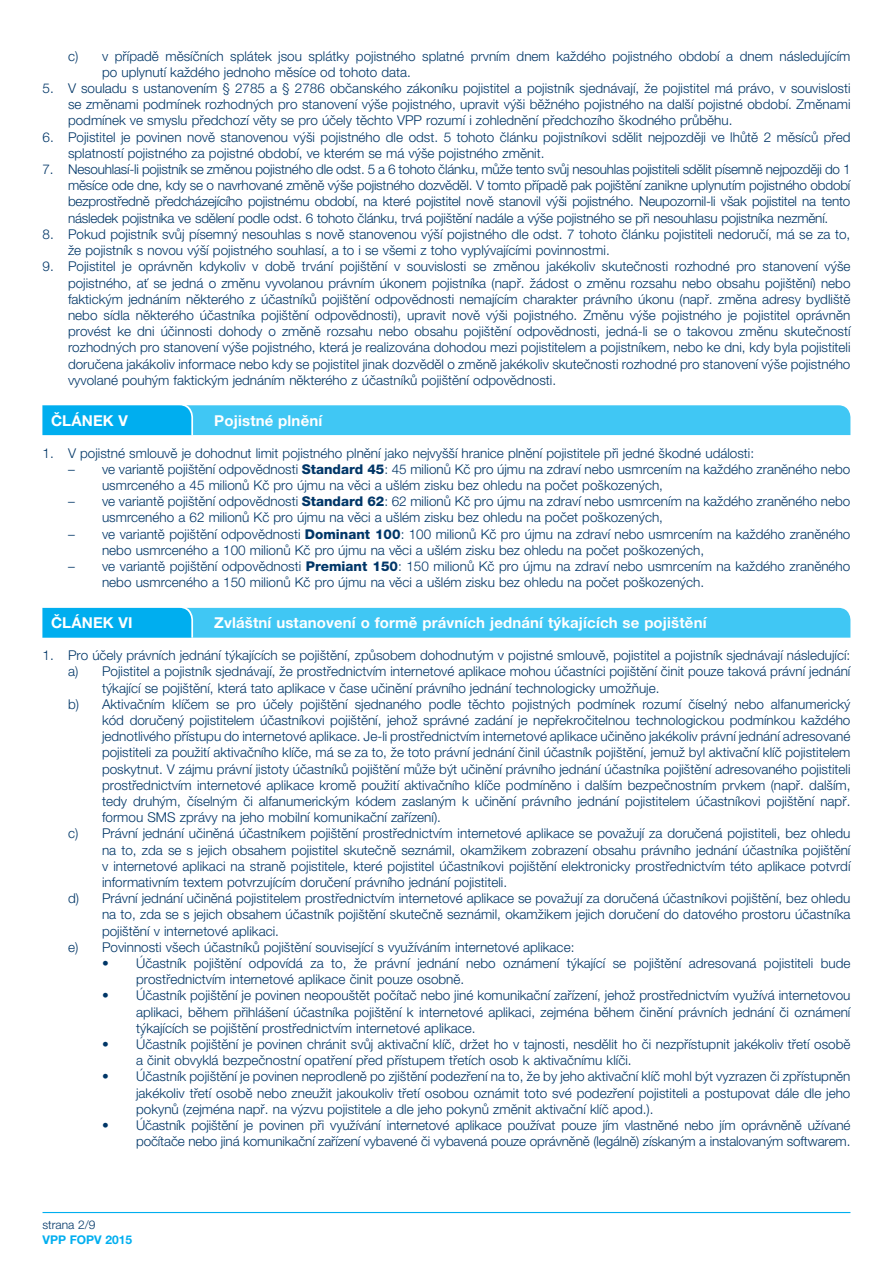
<style>
.page{position:relative;width:893px;height:1263px;background:#fff}
.page>*{position:absolute;margin:0;border:0;box-sizing:border-box;transform-origin:0 0}
.t1{font:700 15px "Helvetica Neue LT Pro";letter-spacing:.01em;color:#fff}
.t2{font:300 13.5px/16.2px "Helvetica Neue LT Pro";color:#003667}
.t3{font:700 12px "Helvetica Neue LT Pro";color:#00aeef}
.t4{font:300 12px "Helvetica Neue LT Pro";color:#003667}
.s1{font-weight:800}
</style>
<div class="page">
<hr style="left:43px;top:1212px;width:807px;height:1px;background:#00aeef">
<svg style="left:43px;top:405px;width:807px;height:30px;background:#36c3f3"></svg>
<svg style="left:43px;top:607px;width:807px;height:31px;background:#3cc4f3"></svg>
<p class="t2" style="left:102px;top:47px;width:750px;text-indent:-34px">c) v případě měsíčních splátek jsou splátky pojistného splatné prvním dnem každého pojistného období a dnem následujícím po uplynutí každého jednoho měsíce od tohoto data.</p>
<p class="t2" style="left:68px;top:80px;width:784px;text-align:justify;text-indent:-26px">5. V souladu s ustanovením § 2785 a § 2786 občanského zákoníku pojistitel a pojistník sjednávají, že pojistitel má právo, v souvislosti se změnami podmínek rozhodných pro stanovení výše pojistného, upravit výši běžného pojistného na další pojistné období. Změnami podmínek ve smyslu předchozí věty se pro účely těchto VPP rozumí i zohlednění předchozího škodného průběhu.</p>
<p class="t2" style="left:68px;top:128px;width:784px;text-indent:-26px">6. Pojistitel je povinen nově stanovenou výši pojistného dle odst. 5 tohoto článku pojistníkovi sdělit nejpozději ve lhůtě 2 měsíců před splatností pojistného za pojistné období, ve kterém se má výše pojistného změnit.</p>
<p class="t2" style="left:68px;top:161px;width:784px;text-align:justify;text-indent:-26px">7. Nesouhlasí-li pojistník se změnou pojistného dle odst. 5 a 6 tohoto článku, může tento svůj nesouhlas pojistiteli sdělit písemně nejpozději do 1 měsíce ode dne, kdy se o navrhované změně výše pojistného dozvěděl. V tomto případě pak pojištění zanikne uplynutím pojistného období bezprostředně předcházejícího pojistnému období, na které pojistitel nově stanovil výši pojistného. Neupozornil-li však pojistitel na tento následek pojistníka ve sdělení podle odst. 6 tohoto článku, trvá pojištění nadále a výše pojistného se při nesouhlasu pojistníka nezmění.</p>
<p class="t2" style="left:68px;top:226px;width:784px;text-indent:-26px">8. Pokud pojistník svůj písemný nesouhlas s nově stanovenou výší pojistného dle odst. 7 tohoto článku pojistiteli nedoručí, má se za to, že pojistník s novou výší pojistného souhlasí, a to i se všemi z toho vyplývajícími povinnostmi.</p>
<p class="t2" style="left:68px;top:258px;width:784px;text-align:justify;text-indent:-26px">9. Pojistitel je oprávněn kdykoliv v době trvání pojištění v souvislosti se změnou jakékoliv skutečnosti rozhodné pro stanovení výše pojistného, ať se jedná o změnu vyvolanou právním úkonem pojistníka (např. žádost o změnu rozsahu nebo obsahu pojištění) nebo faktickým jednáním některého z účastníků pojištění odpovědnosti nemajícím charakter právního úkonu (např. změna adresy bydliště nebo sídla některého účastníka pojištění odpovědnosti), upravit nově výši pojistného. Změnu výše pojistného je pojistitel oprávněn provést ke dni účinnosti dohody o změně rozsahu nebo obsahu pojištění odpovědnosti, jedná-li se o takovou změnu skutečností rozhodných pro stanovení výše pojistného, která je realizována dohodou mezi pojistitelem a pojistníkem, nebo ke dni, kdy byla pojistiteli doručena jakákoliv informace nebo kdy se pojistitel jinak dozvěděl o změně jakékoliv skutečnosti rozhodné pro stanovení výše pojistného vyvolané pouhým faktickým jednáním některého z účastníků pojištění odpovědnosti.</p>
<p class="t1" style="left:51px;top:411px;width:79px">ČLÁNEK V</p>
<p class="t1" style="left:214px;top:411px;width:110px">Pojistné plnění</p>
<p class="t2" style="left:43px;top:444px;width:713px">1. V pojistné smlouvě je dohodnut limit pojistného plnění jako nejvyšší hranice plnění pojistitele při jedné škodné události:</p>
<p class="t2" style="left:102px;top:461px;width:750px;text-indent:-34px">– ve variantě pojištění odpovědnosti <span class="s1">Standard 45</span>: 45 milionů Kč pro újmu na zdraví nebo usmrcením na každého zraněného nebo usmrceného a 45 milionů Kč pro újmu na věci a ušlém zisku bez ohledu na počet poškozených,</p>
<p class="t2" style="left:102px;top:493px;width:750px;text-indent:-34px">– ve variantě pojištění odpovědnosti <span class="s1">Standard 62</span>: 62 milionů Kč pro újmu na zdraví nebo usmrcením na každého zraněného nebo usmrceného a 62 milionů Kč pro újmu na věci a ušlém zisku bez ohledu na počet poškozených,</p>
<p class="t2" style="left:102px;top:525px;width:750px;text-indent:-34px">– ve variantě pojištění odpovědnosti <span class="s1">Dominant 100</span>: 100 milionů Kč pro újmu na zdraví nebo usmrcením na každého zraněného nebo usmrceného a 100 milionů Kč pro újmu na věci a ušlém zisku bez ohledu na počet poškozených,</p>
<p class="t2" style="left:102px;top:558px;width:750px;text-indent:-34px">– ve variantě pojištění odpovědnosti <span class="s1">Premiant 150</span>: 150 milionů Kč pro újmu na zdraví nebo usmrcením na každého zraněného nebo usmrceného a 150 milionů Kč pro újmu na věci a ušlém zisku bez ohledu na počet poškozených.</p>
<p class="t1" style="left:51px;top:613px;width:83px">ČLÁNEK VI</p>
<p class="t1" style="left:214px;top:613px;width:494px">Zvláštní ustanovení o formě právních jednání týkajících se pojištění</p>
<p class="t2" style="left:43px;top:647px;width:809px">1. Pro účely právních jednání týkajících se pojištění, způsobem dohodnutým v pojistné smlouvě, pojistitel a pojistník sjednávají následující:</p>
<p class="t2" style="left:68px;top:663px;width:784px">a) Pojistitel a pojistník sjednávají, že prostřednictvím internetové aplikace mohou účastníci pojištění činit pouze taková právní jednání</p>
<p class="t2" style="left:102px;top:679px;width:556px">týkající se pojištění, která tato aplikace v čase učinění právního jednání technologicky umožňuje.</p>
<p class="t2" style="left:68px;top:696px;width:784px">b) Aktivačním klíčem se pro účely pojištění sjednaného podle těchto pojistných podmínek rozumí číselný nebo alfanumerický</p>
<p class="t2" style="left:102px;top:712px;width:750px">kód doručený pojistitelem účastníkovi pojištění, jehož správné zadání je nepřekročitelnou technologickou podmínkou každého</p>
<p class="t2" style="left:102px;top:728px;width:750px">jednotlivého přístupu do internetové aplikace. Je-li prostřednictvím internetové aplikace učiněno jakékoliv právní jednání adresované</p>
<p class="t2" style="left:102px;top:744px;width:750px">pojistiteli za použití aktivačního klíče, má se za to, že toto právní jednání činil účastník pojištění, jemuž byl aktivační klíč pojistitelem</p>
<p class="t2" style="left:102px;top:760px;width:750px">poskytnut. V zájmu právní jistoty účastníků pojištění může být učinění právního jednání účastníka pojištění adresovaného pojistiteli</p>
<p class="t2" style="left:102px;top:777px;width:750px">prostřednictvím internetové aplikace kromě použití aktivačního klíče podmíněno i dalším bezpečnostním prvkem (např. dalším,</p>
<p class="t2" style="left:102px;top:793px;width:747px">tedy druhým, číselným či alfanumerickým kódem zaslaným k učinění právního jednání pojistitelem účastníkovi pojištění např.</p>
<p class="t2" style="left:102px;top:809px;width:338px">formou SMS zprávy na jeho mobilní komunikační zařízení).</p>
<p class="t2" style="left:68px;top:825px;width:784px">c) Právní jednání učiněná účastníkem pojištění prostřednictvím internetové aplikace se považují za doručená pojistiteli, bez ohledu</p>
<p class="t2" style="left:102px;top:841px;width:750px">na to, zda se s jejich obsahem pojistitel skutečně seznámil, okamžikem zobrazení obsahu právního jednání účastníka pojištění</p>
<p class="t2" style="left:102px;top:858px;width:750px">v internetové aplikaci na straně pojistitele, které pojistitel účastníkovi pojištění elektronicky prostřednictvím této aplikace potvrdí</p>
<p class="t2" style="left:102px;top:874px;width:404px">informativním textem potvrzujícím doručení právního jednání pojistiteli.</p>
<p class="t2" style="left:68px;top:890px;width:784px">d) Právní jednání učiněná pojistitelem prostřednictvím internetové aplikace se považují za doručená účastníkovi pojištění, bez ohledu</p>
<p class="t2" style="left:102px;top:906px;width:750px">na to, zda se s jejich obsahem účastník pojištění skutečně seznámil, okamžikem jejich doručení do datového prostoru účastníka</p>
<p class="t2" style="left:102px;top:922px;width:176px">pojištění v internetové aplikaci.</p>
<p class="t2" style="left:68px;top:939px;width:508px">e) Povinnosti všech účastníků pojištění související s využíváním internetové aplikace:</p>
<p class="t2" style="left:136px;top:955px;width:716px;text-indent:-34px">• Účastník pojištění odpovídá za to, že právní jednání nebo oznámení týkající se pojištění adresovaná pojistiteli bude prostřednictvím internetové aplikace činit pouze osobně.</p>
<p class="t2" style="left:136px;top:987px;width:716px;text-align:justify;text-indent:-34px">• Účastník pojištění je povinen neopouštět počítač nebo jiné komunikační zařízení, jehož prostřednictvím využívá internetovou aplikaci, během přihlášení účastníka pojištění k internetové aplikaci, zejména během činění právních jednání či oznámení týkajících se pojištění prostřednictvím internetové aplikace.</p>
<p class="t2" style="left:136px;top:1036px;width:716px;text-indent:-34px">• Účastník pojištění je povinen chránit svůj aktivační klíč, držet ho v tajnosti, nesdělit ho či nezpřístupnit jakékoliv třetí osobě a činit obvyklá bezpečnostní opatření před přístupem třetích osob k aktivačnímu klíči.</p>
<p class="t2" style="left:136px;top:1068px;width:716px;text-align:justify;text-indent:-34px">• Účastník pojištění je povinen neprodleně po zjištění podezření na to, že by jeho aktivační klíč mohl být vyzrazen či zpřístupněn jakékoliv třetí osobě nebo zneužit jakoukoliv třetí osobou oznámit toto své podezření pojistiteli a postupovat dále dle jeho pokynů (zejména např. na výzvu pojistitele a dle jeho pokynů změnit aktivační klíč apod.).</p>
<p class="t2" style="left:102px;top:1117px;width:750px;text-align:right">• Účastník pojištění je povinen při využívání internetové aplikace používat pouze jím vlastněné nebo jím oprávněně užívané počítače nebo jiná komunikační zařízení vybavené či vybavená pouze oprávněně (legálně) získaným a instalovaným softwarem.</p>
<p class="t4" style="left:43px;top:1218px;width:55px">strana 2/9</p>
<p class="t3" style="left:43px;top:1232px;width:91px">VPP FOPV 2015</p>
</div>
